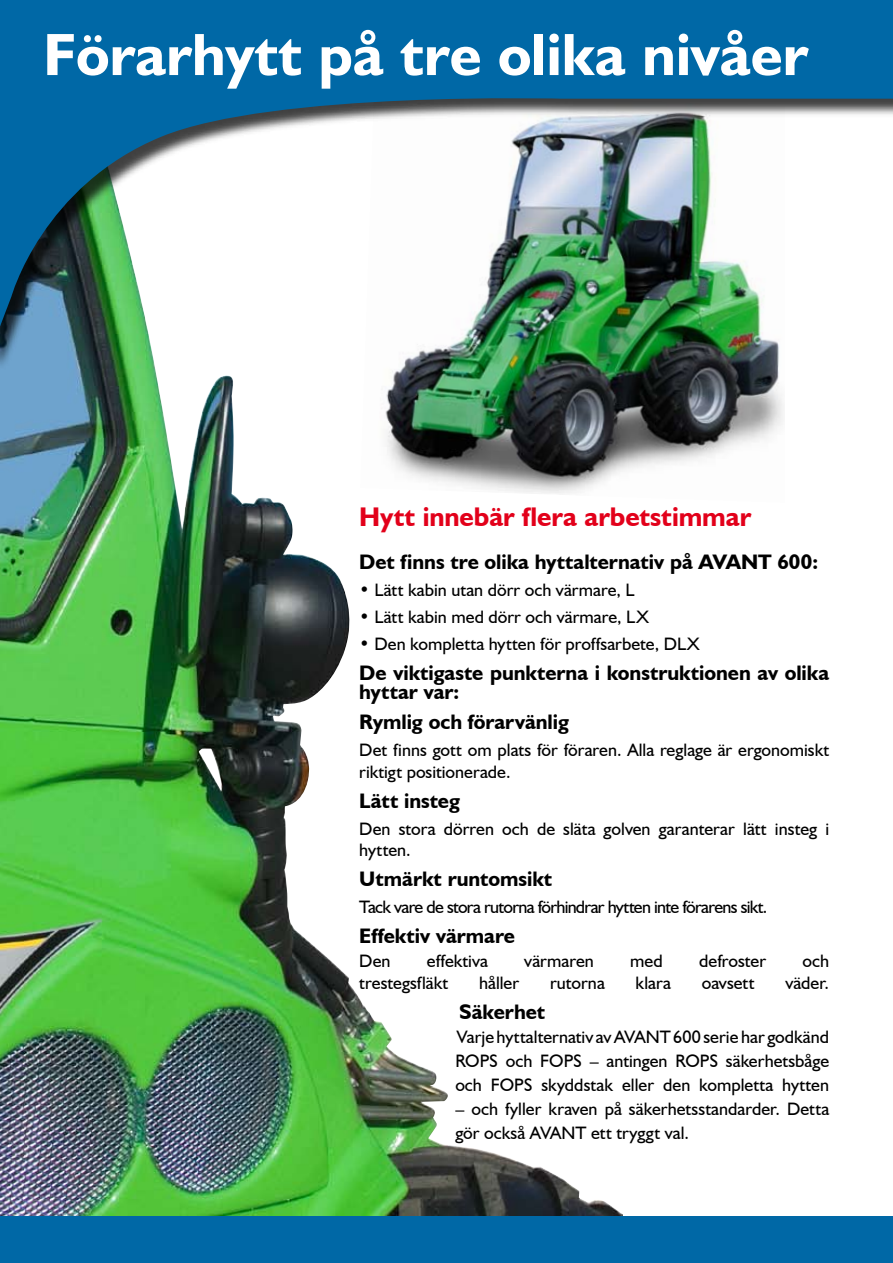
<style>
.page{position:relative;width:893px;height:1263px;background:#fff}
.page>*{position:absolute;margin:0;border:0;box-sizing:border-box;transform-origin:0 0}
.t1{font:700 60px "Humanist 521 BT";color:#fff}
.t2{font:700 27px "Humanist 521 BT";color:#e2001a}
.t3{font:700 21px/19.5px "Humanist 521 BT";color:#000}
.t4{font:18px/24px "Humanist 521 BT";color:#000}
.t5{font:18px "Humanist 521 BT";letter-spacing:-.04em;color:#000}
</style>
<div class="page">
<img style="left:622px;top:371px;width:162px;height:101px">
<img style="left:0;top:371px;width:622px;height:845px">
<div style="left:0;top:1216px;width:893px;height:47px;background:#0068a6"></div>
<div style="left:0;top:0;width:893px;height:371px;background:#000;opacity:.75"></div>
<img style="left:0;top:0;width:893px;height:355px">
<h1 class="t1" style="left:43px;top:17px;width:766px">Förarhytt på tre olika nivåer</h1>
<h2 class="t2" style="left:359px;top:500px;width:393px">Hytt innebär flera arbetstimmar</h2>
<p class="t3" style="left:359px;top:551px;width:460px">Det finns tre olika hyttalternativ på AVANT 600:</p>
<p class="t4" style="left:359px;top:577px;width:277px">• Lätt kabin utan dörr och värmare, L</p>
<p class="t4" style="left:359px;top:604px;width:291px">• Lätt kabin med dörr och värmare, LX</p>
<p class="t4" style="left:359px;top:631px;width:342px">• Den kompletta hytten för proffsarbete, DLX</p>
<p class="t3" style="left:359px;top:662px;width:471px">De viktigaste punkterna i konstruktionen av olika hyttar var:</p>
<p class="t3" style="left:359px;top:712px;width:211px">Rymlig och förarvänlig</p>
<p class="t4" style="left:359px;top:739px;width:471px;line-height:21.6px">Det finns gott om plats för föraren. Alla reglage är ergonomiskt riktigt positionerade.</p>
<p class="t3" style="left:359px;top:790px;width:102px">Lätt insteg</p>
<p class="t4" style="left:359px;top:817px;width:471px;line-height:21.6px">Den stora dörren och de släta golven garanterar lätt insteg i hytten.</p>
<p class="t3" style="left:359px;top:869px;width:194px">Utmärkt runtomsikt</p>
<p class="t5" style="left:359px;top:896px;width:410px">Tack vare de stora rutorna förhindrar hytten inte förarens sikt.</p>
<p class="t3" style="left:359px;top:926px;width:157px">Effektiv värmare</p>
<p class="t4" style="left:359px;top:949px;width:33px">Den</p>
<p class="t4" style="left:427px;top:949px;width:63px">effektiva</p>
<p class="t4" style="left:524px;top:949px;width:71px">värmaren</p>
<p class="t4" style="left:630px;top:949px;width:34px">med</p>
<p class="t4" style="left:699px;top:949px;width:69px">defroster</p>
<p class="t4" style="left:802px;top:949px;width:28px">och</p>
<p class="t4" style="left:359px;top:970px;width:90px">trestegsfläkt</p>
<p class="t4" style="left:479px;top:970px;width:42px">håller</p>
<p class="t4" style="left:550px;top:970px;width:56px">rutorna</p>
<p class="t4" style="left:636px;top:970px;width:37px">klara</p>
<p class="t4" style="left:702px;top:970px;width:54px">oavsett</p>
<p class="t4" style="left:785px;top:970px;width:45px">väder.</p>
<p class="t3" style="left:459px;top:1001px;width:87px">Säkerhet</p>
<p class="t4" style="left:455px;top:1024px;width:375px;text-align:justify">Varje hyttalternativ av AVANT 600 serie har godkänd ROPS och FOPS – antingen ROPS säkerhetsbåge och FOPS skyddstak eller den kompletta hytten</p>
<p class="t4" style="left:455px;top:1096px;width:375px">– och fyller kraven på säkerhetsstandarder. Detta gör också AVANT ett tryggt val.</p>
</div>
